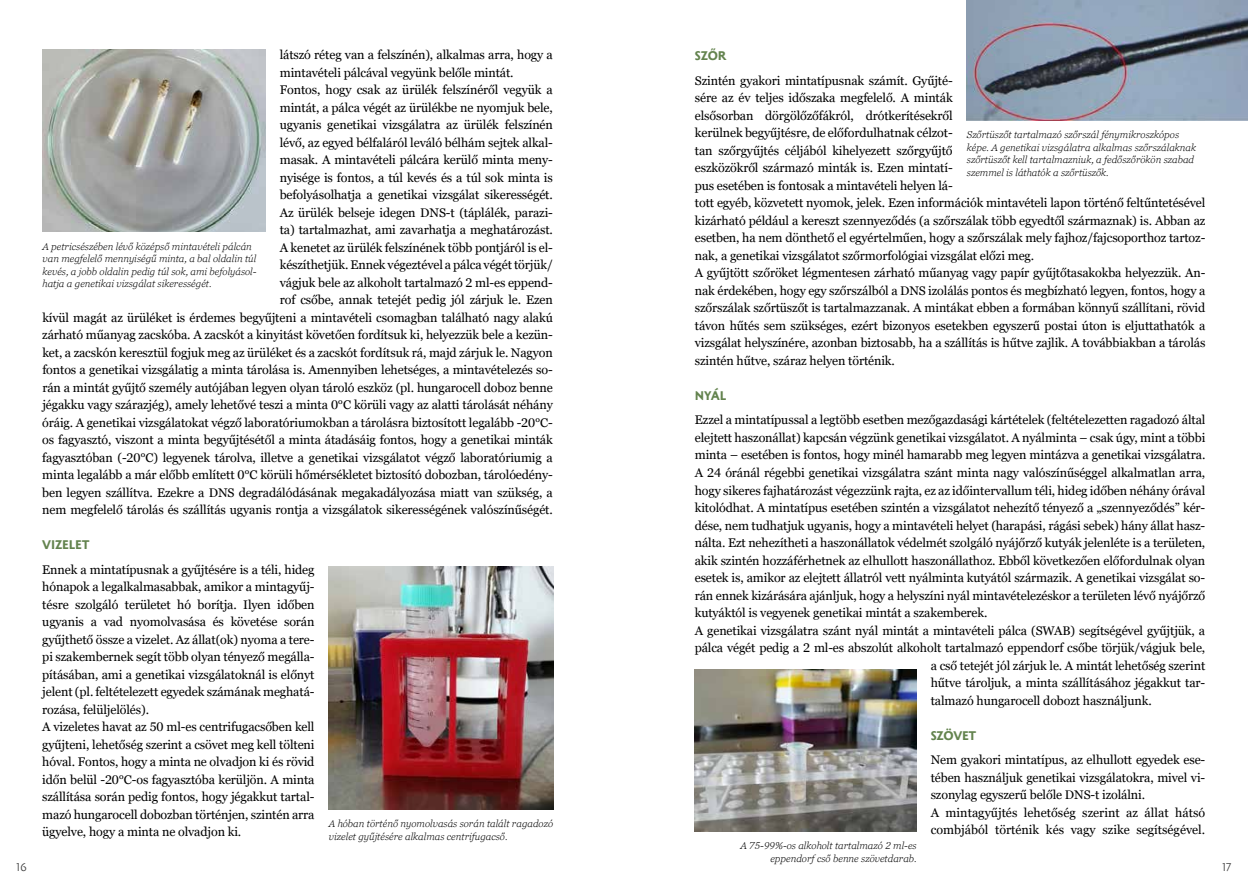
<style>
.page{position:relative;width:1248px;height:886px;background:#fff}
.page>*{position:absolute;margin:0;border:0;box-sizing:border-box;transform-origin:0 0}
.t1{font:12.5px/17.5px "Georgia Pro";letter-spacing:-.01em;color:#000}
.t2{font:700 12.5px "Garda Nova III";letter-spacing:-.01em;color:#63834e}
.t3{font:11.25px "Garda Nova III";color:#404040}
.t4{font:italic 300 10px/12.5px "Georgia Pro";letter-spacing:.005em;color:#000}
</style>
<div class="page">
<img style="left:43px;top:50px;width:223px;height:182px">
<img style="left:329px;top:566px;width:224px;height:243px">
<img style="left:966px;top:0;width:281px;height:120px">
<img style="left:694px;top:669px;width:222px;height:162px">
<p class="t2" style="left:694px;top:48px;width:33px">SZŐR</p>
<p class="t1" style="left:694px;top:72px;width:512px">Szintén gyakori mintatípusnak számít. Gyűjté-<br>sére az év teljes időszaka megfelelő. A minták<br>elsősorban dörgölőzőfákról, drótkerítésekről<br>kerülnek begyűjtésre, de előfordulhatnak célzot-<br>tan szőrgyűjtés céljából kihelyezett szőrgyűjtő<br>eszközökről származó minták is. Ezen mintatí-<br>pus esetében is fontosak a mintavételi helyen lá-<br>tott egyéb, közvetett nyomok, jelek. Ezen információk mintavételi lapon történő feltűntetésével kizárható például a kereszt szennyeződés (a szőrszálak több egyedtől származnak) is. Abban az esetben, ha nem dönthető el egyértelműen, hogy a szőrszálak mely fajhoz/fajcsoporthoz tartoz&shy;nak, a genetikai vizsgálatot szőrmorfológiai vizsgálat előzi meg.<br>A gyűjtött szőröket légmentesen zárható műanyag vagy papír gyűjtőtasakokba helyezzük. An&shy;nak érdekében, hogy egy szőrszálból a DNS izolálás pontos és megbízható legyen, fontos, hogy a szőrszálak szőrtüszőt is tartalmazzanak. A mintákat ebben a formában könnyű szállítani, rövid távon hűtés sem szükséges, ezért bizonyos esetekben egyszerű postai úton is eljuttathatók a vizsgálat helyszínére, azonban biztosabb, ha a szállítás is hűtve zajlik. A továbbiakban a tárolás szintén hűtve, száraz helyen történik.</p>
<p class="t2" style="left:694px;top:388px;width:33px">NYÁL</p>
<p class="t1" style="left:694px;top:412px;width:512px">Ezzel a mintatípussal a legtöbb esetben mezőgazdasági kártételek (feltételezetten ragadozó által</p>
<p class="t1" style="left:694px;top:429px;width:512px">elejtett haszonállat) kapcsán végzünk genetikai vizsgálatot. A nyálminta – csak úgy, mint a többi</p>
<p class="t1" style="left:694px;top:447px;width:512px">minta – esetében is fontos, hogy minél hamarabb meg legyen mintázva a genetikai vizsgálatra.</p>
<p class="t1" style="left:694px;top:464px;width:512px">A 24 óránál régebbi genetikai vizsgálatra szánt minta nagy valószínűséggel alkalmatlan arra,</p>
<p class="t1" style="left:694px;top:482px;width:512px">hogy sikeres fajhatározást végezzünk rajta, ez az időintervallum téli, hideg időben néhány órával</p>
<p class="t1" style="left:694px;top:499px;width:512px">kitolódhat. A mintatípus esetében szintén a vizsgálatot nehezítő tényező a „szennyeződés” kér-</p>
<p class="t1" style="left:694px;top:517px;width:512px">dése, nem tudhatjuk ugyanis, hogy a mintavételi helyet (harapási, rágási sebek) hány állat hasz-</p>
<p class="t1" style="left:694px;top:534px;width:512px">nálta. Ezt nehezítheti a haszonállatok védelmét szolgáló nyájőrző kutyák jelenléte is a területen,</p>
<p class="t1" style="left:694px;top:552px;width:512px">akik szintén hozzáférhetnek az elhullott haszonállathoz. Ebből következően előfordulnak olyan</p>
<p class="t1" style="left:694px;top:569px;width:512px">esetek is, amikor az elejtett állatról vett nyálminta kutyától származik. A genetikai vizsgálat so-</p>
<p class="t1" style="left:694px;top:587px;width:512px">rán ennek kizárására ajánljuk, hogy a helyszíni nyál mintavételezéskor a területen lévő nyájőrző</p>
<p class="t1" style="left:694px;top:604px;width:294px">kutyáktól is vegyenek genetikai mintát a szakemberek.</p>
<p class="t1" style="left:694px;top:622px;width:512px">A genetikai vizsgálatra szánt nyál mintát a mintavételi pálca (SWAB) segítségével gyűjtjük, a</p>
<p class="t1" style="left:694px;top:639px;width:512px">pálca végét pedig a 2 ml-es abszolút alkoholt tartalmazó eppendorf csőbe törjük/vágjuk bele,</p>
<p class="t1" style="left:930px;top:657px;width:276px">a cső tetejét jól zárjuk le. A mintát lehetőség szerint</p>
<p class="t1" style="left:930px;top:674px;width:276px">hűtve tároljuk, a minta szállításához jégakkut tar-</p>
<p class="t1" style="left:930px;top:692px;width:222px">talmazó hungarocell dobozt használjunk.</p>
<p class="t2" style="left:930px;top:727px;width:47px">SZÖVET</p>
<p class="t1" style="left:930px;top:751px;width:276px">Nem gyakori mintatípus, az elhullott egyedek ese&shy;tében használjuk genetikai vizsgálatokra, mivel vi&shy;szonylag egyszerű belőle DNS-t izolálni.<br>A mintagyűjtés lehetőség szerint az állat hátsó combjából történik kés vagy szike segítségével.</p>
<p class="t1" style="left:280px;top:46px;width:274px">látszó réteg van a felszínén), alkalmas arra, hogy a</p>
<p class="t1" style="left:280px;top:64px;width:235px">mintavételi pálcával vegyünk belőle mintát.</p>
<p class="t1" style="left:280px;top:81px;width:274px">Fontos, hogy csak az ürülék felszínéről vegyük a</p>
<p class="t1" style="left:280px;top:99px;width:274px">mintát, a pálca végét az ürülékbe ne nyomjuk bele,</p>
<p class="t1" style="left:280px;top:116px;width:274px">ugyanis genetikai vizsgálatra az ürülék felszínén</p>
<p class="t1" style="left:280px;top:134px;width:274px">lévő, az egyed bélfaláról leváló bélhám sejtek alkal-</p>
<p class="t1" style="left:280px;top:151px;width:274px">masak. A mintavételi pálcára kerülő minta men -</p>
<p class="t1" style="left:280px;top:169px;width:274px">nyisége is fontos, a túl kevés és a túl sok minta is</p>
<p class="t1" style="left:280px;top:186px;width:274px">befolyásolhatja a genetikai vizsgálat sikerességét.</p>
<p class="t1" style="left:280px;top:204px;width:274px">Az ürülék belseje idegen DNS-t (táplálék, parazi-</p>
<p class="t1" style="left:280px;top:221px;width:274px">ta) tartalmazhat, ami zavarhatja a meghatározást.</p>
<p class="t1" style="left:280px;top:239px;width:274px">A kenetet az ürülék felszínének több pontjáról is el-</p>
<p class="t1" style="left:280px;top:256px;width:274px">készíthetjük. Ennek végeztével a pálca végét törjük/</p>
<p class="t1" style="left:280px;top:274px;width:274px">vágjuk bele az alkoholt tartalmazó 2 ml-es eppend-</p>
<p class="t1" style="left:280px;top:291px;width:274px">rof csőbe, annak tetejét pedig jól zárjuk le. Ezen</p>
<p class="t1" style="left:42px;top:309px;width:512px">kívül magát az ürüléket is érdemes begyűjteni a mintavételi csomagban található nagy alakú</p>
<p class="t1" style="left:42px;top:326px;width:512px">zárható műanyag zacskóba. A zacskót a kinyitást követően fordítsuk ki, helyezzük bele a kezün-</p>
<p class="t1" style="left:42px;top:344px;width:512px">ket, a zacskón keresztül fogjuk meg az ürüléket és a zacskót fordítsuk rá, majd zárjuk le. Nagyon</p>
<p class="t1" style="left:42px;top:361px;width:512px">fontos a genetikai vizsgálatig a minta tárolása is. Amennyiben lehetséges, a mintavételezés so-</p>
<p class="t1" style="left:42px;top:379px;width:512px">rán a mintát gyűjtő személy autójában legyen olyan tároló eszköz (pl. hungarocell doboz benne</p>
<p class="t1" style="left:42px;top:396px;width:512px">jégakku vagy szárazjég), amely lehetővé teszi a minta 0°C körüli vagy az alatti tárolását néhány</p>
<p class="t1" style="left:42px;top:414px;width:512px">óráig. A genetikai vizsgálatokat végző laboratóriumokban a tárolásra biztosított legalább -20°C-</p>
<p class="t1" style="left:42px;top:431px;width:512px">os fagyasztó, viszont a minta begyűjtésétől a minta átadásáig fontos, hogy a genetikai minták</p>
<p class="t1" style="left:42px;top:449px;width:512px">fagyasztóban (-20°C) legyenek tárolva, illetve a genetikai vizsgálatot végző laboratóriumig a</p>
<p class="t1" style="left:42px;top:466px;width:512px">minta legalább a már előbb említett 0°C körüli hőmérsékletet biztosító dobozban, tárolóedény-</p>
<p class="t1" style="left:42px;top:484px;width:512px">ben legyen szállítva. Ezekre a DNS degradálódásának megakadályozása miatt van szükség, a</p>
<p class="t1" style="left:42px;top:501px;width:512px">nem megfelelő tárolás és szállítás ugyanis rontja a vizsgálatok sikerességének valószínűségét.</p>
<p class="t2" style="left:42px;top:537px;width:49px">VIZELET</p>
<p class="t1" style="left:42px;top:561px;width:274px">Ennek a mintatípusnak a gyűjtésére is a téli, hideg hónapok a legalkalmasabbak, amikor a mintagyűj&shy;tésre szolgáló területet hó borítja. Ilyen időben ugyanis a vad nyomolvasása és követése során gyűjthető össze a vizelet. Az állat(ok) nyoma a tere&shy;pi szakembernek segít több olyan tényező megálla&shy;pításában, ami a genetikai vizsgálatoknál is előnyt jelent (pl. feltételezett egyedek számának meghatá&shy;rozása, felüljelölés).<br>A vizeletes havat az 50 ml-es centrifugacsőben kell gyűjteni, lehetőség szerint a csövet meg kell tölteni hóval. Fontos, hogy a minta ne olvadjon ki és rövid időn belül -20°C-os fagyasztóba kerüljön. A minta szállítása során pedig fontos, hogy jégakkut tartal&shy;mazó hungarocell dobozban történjen, szintén arra ügyelve, hogy a minta ne olvadjon ki.</p>
<p class="t4" style="left:966px;top:129px;width:231px">Szőrtüszőt tartalmazó szőrszál fénymikroszkópos képe. A genetikai vizsgálatra alkalmas szőrszálaknak szőrtüszőt kell tartalmazniuk, a fedőszőrökön szabad szemmel is láthatók a szőrtüszők.</p>
<p class="t4" style="left:43px;top:241px;width:215px">A petricsészében lévő középső mintavételi pálcán van megfelelő mennyiségű minta, a bal oldalin túl kevés, a jobb oldalin pedig túl sok, ami befolyásol&shy;hatja a genetikai vizsgálat sikerességét.</p>
<p class="t4" style="left:329px;top:818px;width:225px">A hóban történő nyomolvasás során talált ragadozó vizelet gyűjtésére alkalmas centrifugacső.</p>
<p class="t4" style="left:740px;top:840px;width:178px;text-align:right">A 75-99%-os alkoholt tartalmazó 2 ml-es eppendorf cső benne szövetdarab.</p>
<p class="t3" style="left:16px;top:861px;width:12px">16</p>
<p class="t3" style="left:1221px;top:861px;width:12px">17</p>
</div>
